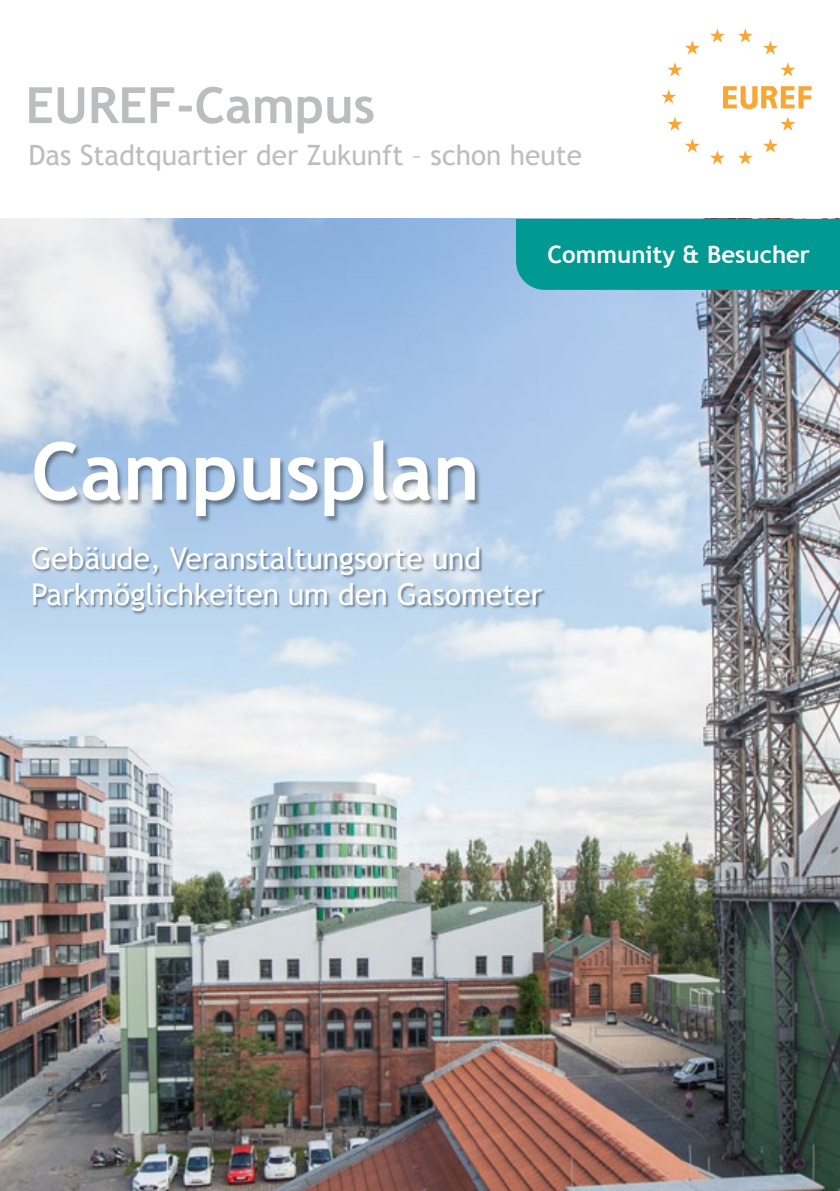
<style>
.page{position:relative;width:840px;height:1191px;background:#fff}
.page>*{position:absolute;margin:0;border:0;box-sizing:border-box;transform-origin:0 0}
.t1{font:700 80px "Trebuchet MS";color:#fff}
.t2{font:30px/36px "Trebuchet MS";color:#fff}
.t3{font:28px "Trebuchet MS";color:#bcbdc0}
.t4{font:700 24px "Trebuchet MS";color:#fff}
</style>
<div class="page">
<svg style="left:780px;top:62px;width:14px;height:14px"></svg>
<svg style="left:763px;top:40px;width:14px;height:15px"></svg>
<svg style="left:738px;top:28px;width:14px;height:15px"></svg>
<svg style="left:710px;top:28px;width:14px;height:15px"></svg>
<svg style="left:685px;top:40px;width:14px;height:15px"></svg>
<svg style="left:667px;top:62px;width:15px;height:14px"></svg>
<svg style="left:661px;top:89px;width:14px;height:15px"></svg>
<svg style="left:667px;top:117px;width:15px;height:14px"></svg>
<svg style="left:685px;top:138px;width:14px;height:14px"></svg>
<svg style="left:710px;top:150px;width:14px;height:14px"></svg>
<svg style="left:738px;top:150px;width:14px;height:14px"></svg>
<svg style="left:763px;top:138px;width:14px;height:14px"></svg>
<svg style="left:780px;top:117px;width:14px;height:14px"></svg>
<svg style="left:723px;top:86px;width:88px;height:23px"></svg>
<svg style="left:29px;top:87px;width:344px;height:46px"></svg>
<img style="left:0;top:219px;width:839px;height:972px">
<div style="left:516px;top:219px;width:323px;height:71px;background:#009a93;border-radius:29px"></div>
<div style="left:516px;top:219px;width:323px;height:35px;background:#009a93"></div>
<div style="left:774px;top:219px;width:65px;height:71px;background:#009a93"></div>
<img style="left:0;top:395px;width:429px;height:179px">
<img style="left:429px;top:395px;width:131px;height:170px">
<img style="left:19px;top:512px;width:32px;height:17px">
<img style="left:12px;top:529px;width:501px;height:36px">
<img style="left:12px;top:565px;width:511px;height:69px">
<img style="left:523px;top:565px;width:51px;height:69px">
<p class="t3" style="left:28px;top:138px;width:555px">Das Stadtquartier der Zukunft – schon heute</p>
<p class="t4" style="left:547px;top:239px;width:264px">Community &amp; Besucher</p>
<h1 class="t1" style="left:31px;top:421px;width:450px">Campusplan</h1>
<p class="t2" style="left:31px;top:540px;width:512px">Gebäude, Veranstaltungsorte und<br>Parkmöglichkeiten um den Gasometer</p>
</div>
